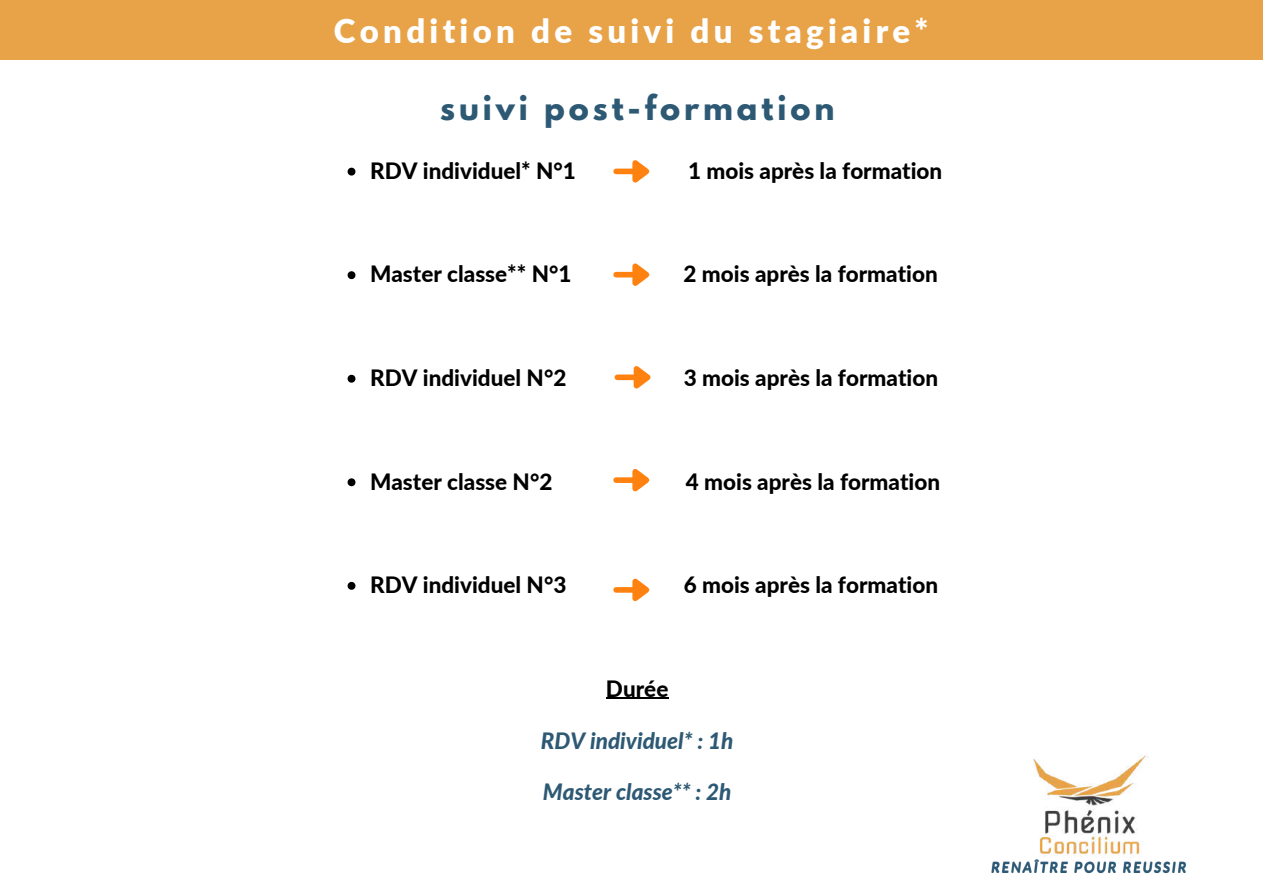
<style>
.page{position:relative;width:1263px;height:894px;background:#fff}
.page>*{position:absolute;margin:0;border:0;box-sizing:border-box;transform-origin:0 0}
.t1{font:900 33px "Lato";letter-spacing:.13em;color:#fff}
.t2{font:700 30.3px "League Spartan";letter-spacing:.13em;color:#2d5974}
.t3{font:800 22.5px "Lato";color:#000}
.t4{font:italic 800 22.5px "Lato";color:#2d5974}
.t5{font:italic 700 14.25px "Lato";letter-spacing:.13em;color:#2d5974}
</style>
<div class="page">
<div style="left:0;top:0;width:1263px;height:60px;background:#e8a348"></div>
<img style="left:1033px;top:755px;width:116px;height:101px">
<svg style="left:348px;top:168px;width:7px;height:7px"></svg>
<svg style="left:348px;top:271px;width:7px;height:8px"></svg>
<svg style="left:348px;top:374px;width:7px;height:8px"></svg>
<svg style="left:348px;top:478px;width:7px;height:8px"></svg>
<svg style="left:348px;top:581px;width:7px;height:8px"></svg>
<hr style="left:606px;top:697px;width:62px;height:1px;background:#000">
<div style="left:616px;top:168px;width:16px;height:6px;background:#ff8210"></div>
<svg style="left:627px;top:160px;width:23px;height:23px"></svg>
<div style="left:616px;top:272px;width:16px;height:5px;background:#ff8210"></div>
<svg style="left:627px;top:263px;width:23px;height:23px"></svg>
<div style="left:617px;top:374px;width:17px;height:6px;background:#ff8210"></div>
<svg style="left:629px;top:366px;width:22px;height:23px"></svg>
<div style="left:616px;top:477px;width:16px;height:6px;background:#ff8210"></div>
<svg style="left:627px;top:469px;width:23px;height:23px"></svg>
<div style="left:616px;top:587px;width:16px;height:5px;background:#ff8210"></div>
<svg style="left:627px;top:578px;width:23px;height:24px"></svg>
<h1 class="t1" style="left:334px;top:10px;width:596px">Condition de suivi du stagiaire*</h1>
<h2 class="t2" style="left:440px;top:92px;width:396px">suivi post-formation</h2>
<p class="t3" style="left:370px;top:157px;width:207px">RDV individuel* N°1</p>
<p class="t3" style="left:688px;top:157px;width:256px">1 mois après la formation</p>
<p class="t3" style="left:370px;top:260px;width:203px">Master classe** N°1</p>
<p class="t3" style="left:684px;top:260px;width:256px">2 mois après la formation</p>
<p class="t3" style="left:370px;top:364px;width:198px">RDV individuel N°2</p>
<p class="t3" style="left:684px;top:364px;width:256px">3 mois après la formation</p>
<p class="t3" style="left:370px;top:467px;width:184px">Master classe N°2</p>
<p class="t3" style="left:686px;top:467px;width:256px">4 mois après la formation</p>
<p class="t3" style="left:370px;top:570px;width:198px">RDV individuel N°3</p>
<p class="t3" style="left:684px;top:570px;width:256px">6 mois après la formation</p>
<p class="t3" style="left:606px;top:674px;width:64px">Durée</p>
<p class="t4" style="left:541px;top:726px;width:194px">RDV individuel* : 1h</p>
<p class="t4" style="left:543px;top:777px;width:190px">Master classe** : 2h</p>
<p class="t5" style="left:991px;top:857px;width:197px">RENAÎTRE POUR REUSSIR</p>
</div>
